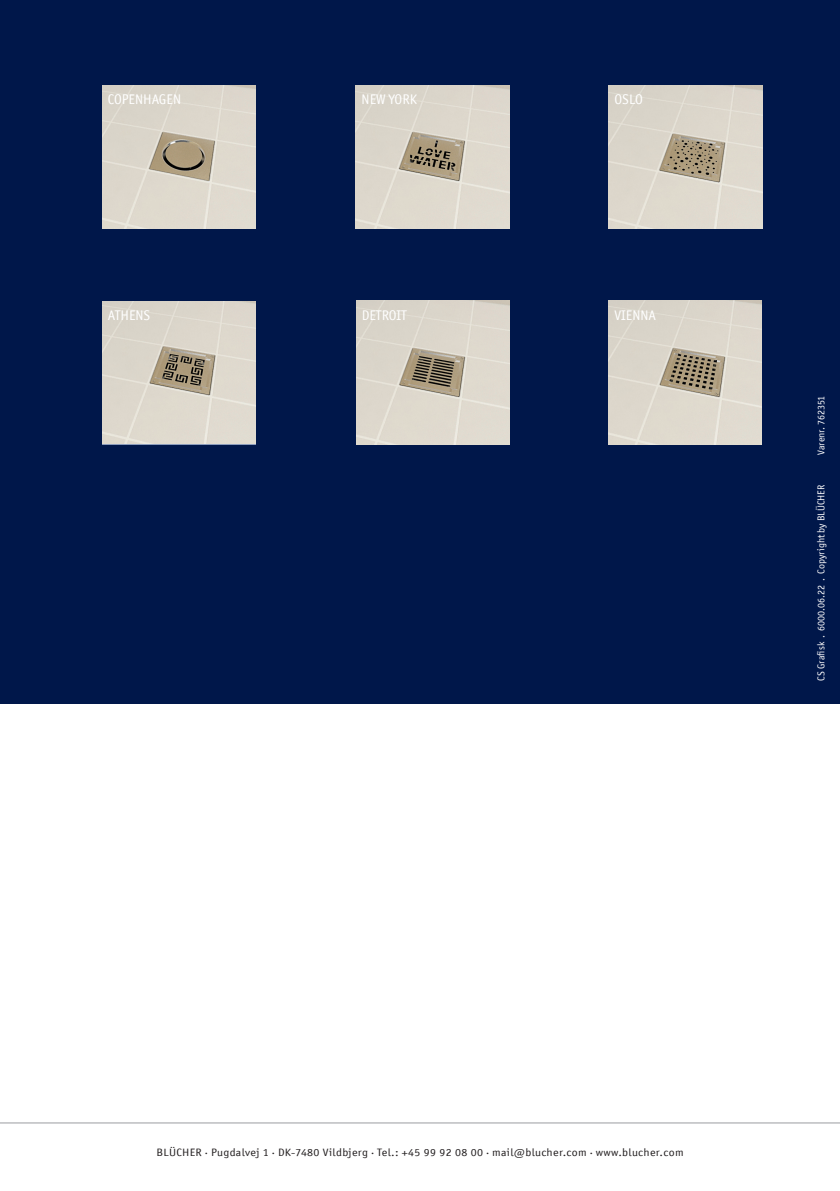
<style>
.page{position:relative;width:840px;height:1191px;background:#fff}
.page>*{position:absolute;margin:0;border:0;box-sizing:border-box;transform-origin:0 0}
.t1{font:14px "ITC Officina Sans";color:#fff}
.Normal{font:10.8px "ITC Officina Sans";letter-spacing:.03em;color:#231f20;scale:1.11 1}
.t2{font:10px "ITC Officina Sans";color:#fff}
</style>
<div class="page">
<div style="left:0;top:0;width:839px;height:703px;background:#00174a"></div>
<img style="left:102px;top:301px;width:153px;height:142px">
<img style="left:102px;top:85px;width:153px;height:144px">
<img style="left:608px;top:85px;width:153px;height:144px">
<img style="left:356px;top:300px;width:153px;height:144px">
<img style="left:356px;top:85px;width:153px;height:144px">
<img style="left:608px;top:300px;width:153px;height:144px">
<hr style="left:0;top:1122px;width:839px;height:1px;background:#bcbdc0">
<p class="t1" style="left:108px;top:91px;width:75px">COPENHAGEN</p>
<p class="t1" style="left:361px;top:91px;width:57px">NEW YORK</p>
<p class="t1" style="left:614px;top:91px;width:30px">OSLO</p>
<p class="t1" style="left:108px;top:307px;width:44px">ATHENS</p>
<p class="t1" style="left:361px;top:307px;width:47px">DETROIT</p>
<p class="t1" style="left:614px;top:307px;width:43px">VIENNA</p>
<p class="t2" style="left:814px;top:455px;width:61px;rotate:-90deg">Varenr. 762351</p>
<p class="t2" style="left:814px;top:680px;width:197px;rotate:-90deg">CS Grafisk . 6000.06.22 . Copyright by BLÜCHER</p>
<p class="Normal" style="left:156px;top:1145px;width:476px">BLÜCHER · Pugdalvej 1 · DK-7480 Vildbjerg · Tel.: +45 99 92 08 00 · mail@blucher.com · www.blucher.com</p>
</div>
